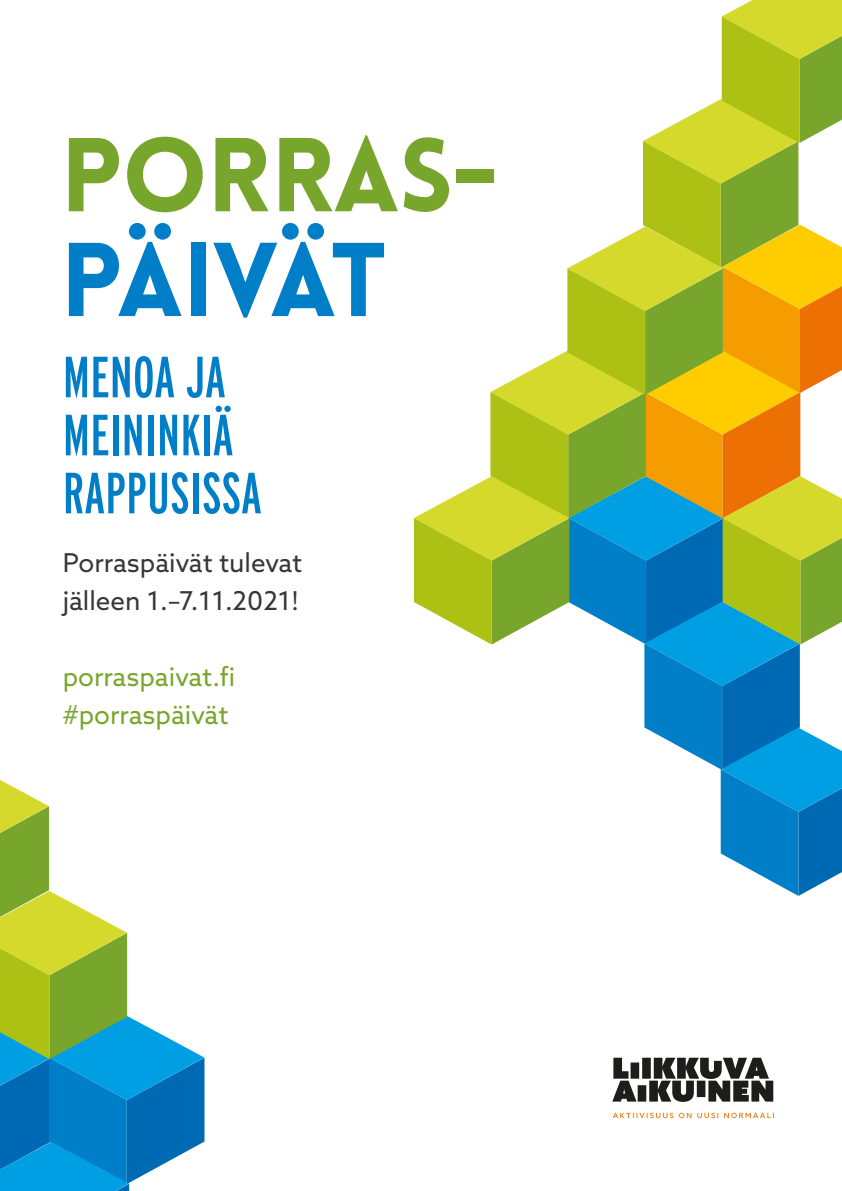
<style>
.page{position:relative;width:842px;height:1191px;background:#fff}
.page>*{position:absolute;margin:0;border:0;box-sizing:border-box;transform-origin:0 0}
.t1{font:900 102.5px/104.8px "Lovelo";letter-spacing:-.01em;color:#78a62d}
.t2{font:58px/58px "Interstate Compressed";color:#007ec7}
.t3{font:26px/38px "Azo Sans";color:#373736}
.t4{font:26px/38px "Azo Sans";color:#78a62d}
.s1{color:#007ec7}
</style>
<div class="page">
<svg style="left:0;top:780px;width:204px;height:411px"></svg>
<svg style="left:414px;top:0;width:428px;height:896px"></svg>
<svg style="left:612px;top:1057px;width:161px;height:45px"></svg>
<svg style="left:613px;top:1112px;width:161px;height:6px"></svg>
<p class="t1" style="left:61px;top:124px;width:439px">PORRAS-<br><span class="s1">PÄIVÄT</span></p>
<p class="t2" style="left:63px;top:347px;width:201px">MENOA JA<br>MEININKIÄ<br>RAPPUSISSA</p>
<p class="t3" style="left:63px;top:543px;width:241px">Porraspäivät tulevat jälleen 1.–7.11.2021!</p>
<p class="t4" style="left:63px;top:657px;width:174px">porraspaivat.fi #porraspäivät</p>
</div>
